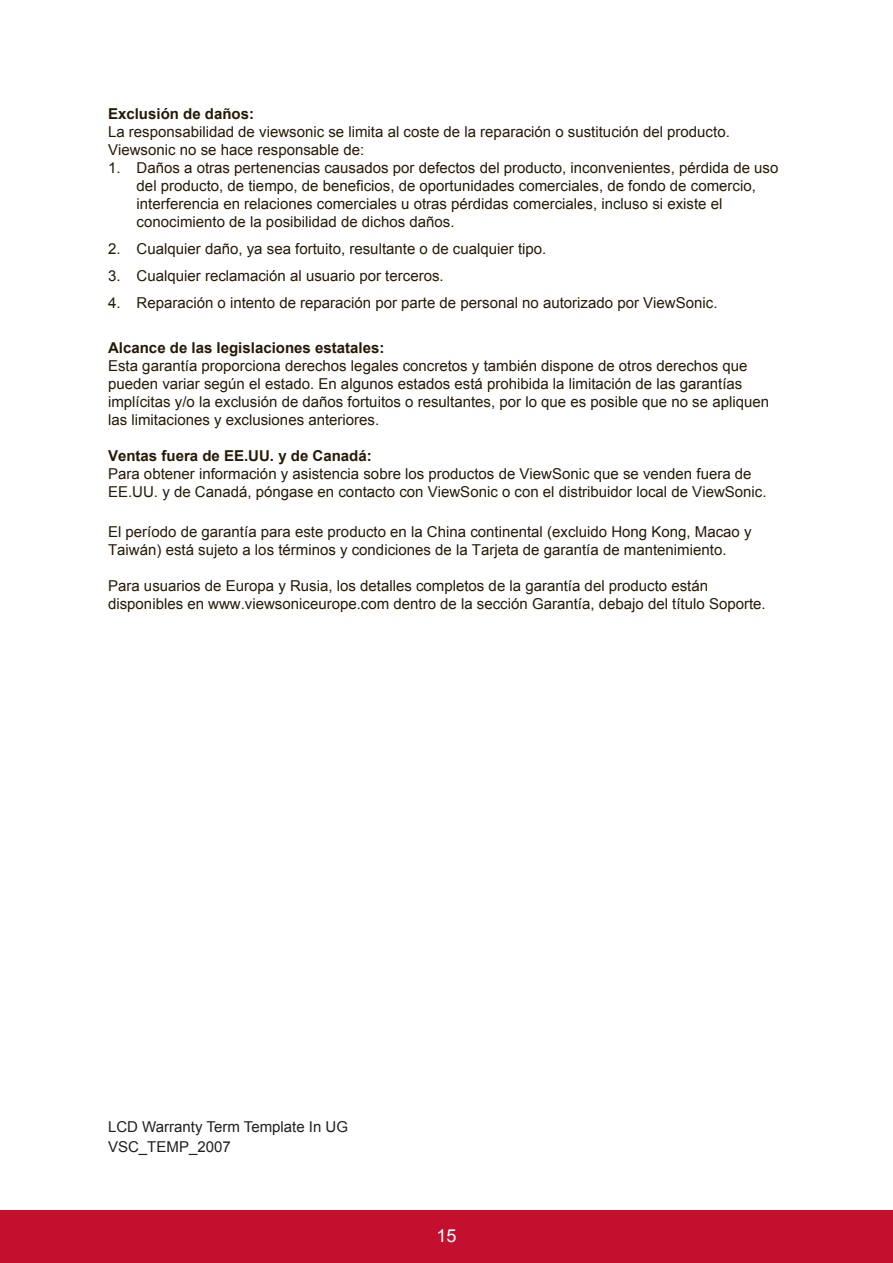
<style>
.page{position:relative;width:893px;height:1263px;background:#fff}
.page>*{position:absolute;margin:0;border:0;box-sizing:border-box;transform-origin:0 0}
.t1{font:18px "Arial";color:#fff}
.t2{font:15px/18px "Arial";color:#251a05}
.t3{font:700 15px "Arial";color:#251a05}
.t4{font:15px/19.5px "Arial";color:#231f20}
</style>
<div class="page">
<div style="left:0;top:1210px;width:892px;height:53px;background:#c3102f"></div>
<p class="t3" style="left:108px;top:104px;width:147px">Exclusión de daños:</p>
<p class="t2" style="left:108px;top:123px;width:623px">La responsabilidad de viewsonic se limita al coste de la reparación o sustitución del producto.<br>Viewsonic no se hace responsable de:</p>
<p class="t2" style="left:136px;top:159px;width:643px;text-indent:-28px">1. Daños a otras pertenencias causados por defectos del producto, inconvenientes, pérdida de uso del producto, de tiempo, de beneficios, de oportunidades comerciales, de fondo de comercio, interferencia en relaciones comerciales u otras pérdidas comerciales, incluso si existe el conocimiento de la posibilidad de dichos daños.</p>
<p class="t2" style="left:108px;top:240px;width:439px">2. Cualquier daño, ya sea fortuito, resultante o de cualquier tipo.</p>
<p class="t2" style="left:108px;top:267px;width:337px">3. Cualquier reclamación al usuario por terceros.</p>
<p class="t2" style="left:108px;top:294px;width:610px">4. Reparación o intento de reparación por parte de personal no autorizado por ViewSonic.</p>
<p class="t3" style="left:108px;top:338px;width:277px">Alcance de las legislaciones estatales:</p>
<p class="t2" style="left:108px;top:357px;width:662px">Esta garantía proporciona derechos legales concretos y también dispone de otros derechos que pueden variar según el estado. En algunos estados está prohibida la limitación de las garantías implícitas y/o la exclusión de daños fortuitos o resultantes, por lo que es posible que no se apliquen las limitaciones y exclusiones anteriores.</p>
<p class="t3" style="left:108px;top:446px;width:265px">Ventas fuera de EE.UU. y de Canadá:</p>
<p class="t2" style="left:108px;top:465px;width:659px">Para obtener información y asistencia sobre los productos de ViewSonic que se venden fuera de<br>EE.UU. y de Canadá, póngase en contacto con ViewSonic o con el distribuidor local de ViewSonic.</p>
<p class="t2" style="left:108px;top:522px;width:644px">El período de garantía para este producto en la China continental (excluido Hong Kong, Macao y<br>Taiwán) está sujeto a los términos y condiciones de la Tarjeta de garantía de mantenimiento.</p>
<p class="t2" style="left:108px;top:576px;width:658px">Para usuarios de Europa y Rusia, los detalles completos de la garantía del producto están disponibles en www.viewsoniceurope.com dentro de la sección Garantía, debajo del título Soporte.</p>
<p class="t4" style="left:108px;top:1117px;width:241px">LCD Warranty Term Template In UG<br>VSC_TEMP_2007</p>
<p class="t1" style="left:436px;top:1223px;width:22px">15</p>
</div>
